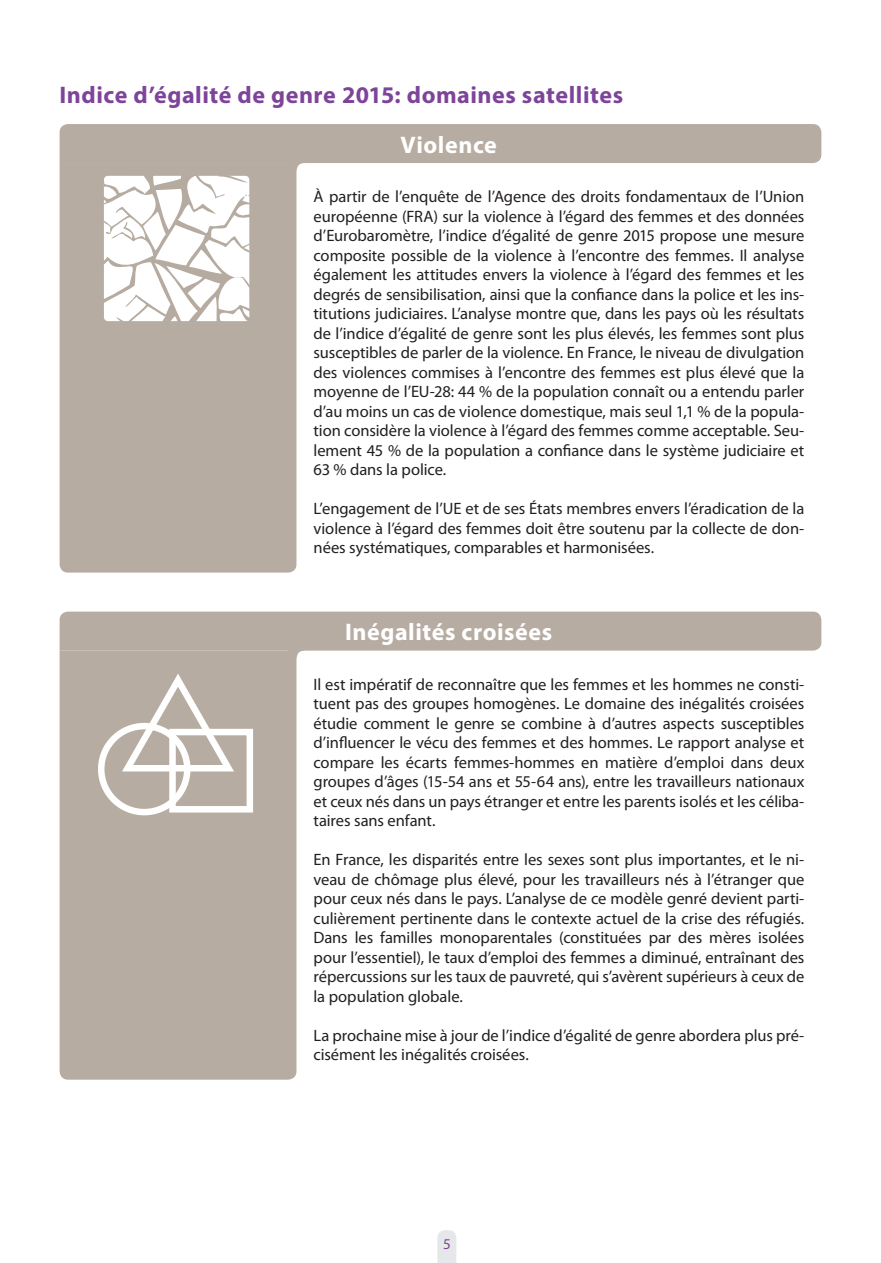
<style>
.page{position:relative;width:881px;height:1263px;background:#fff}
.page>*{position:absolute;margin:0;border:0;box-sizing:border-box;transform-origin:0 0}
.Title_1{font:700 24px "Myriad Pro";letter-spacing:.02em;color:#7d449a}
.Box_title{font:700 24px "Myriad Pro";letter-spacing:.025em;color:#fff}
.Body_Text{font:16.5px/19.5px "Myriad Pro";letter-spacing:-.005em;color:#231f20;text-align:justify}
.t1{font:15px "Myriad Pro";color:#7d449a}
</style>
<div class="page">
<svg style="left:437px;top:1230px;width:19px;height:33px"></svg>
<div style="left:60px;top:331px;width:236px;height:242px;background:#b7aca1"></div>
<div style="left:60px;top:658px;width:236px;height:422px;background:#b7aca1"></div>
<svg style="left:94px;top:670px;width:164px;height:165px;background:#c1b7ae"></svg>
<div style="left:169px;top:729px;width:84px;height:83px;border:6px solid #fff"></div>
<svg style="left:60px;top:124px;width:761px;height:207px"></svg>
<svg style="left:60px;top:612px;width:761px;height:46px;background:#bfb5ab"></svg>
<p class="Title_1" style="left:60px;top:79px;width:565px">Indice d’égalité de genre 2015: domaines satellites</p>
<p class="Box_title" style="left:400px;top:129px;width:98px">Violence</p>
<p class="Body_Text" style="left:313px;top:186px;width:492px">À partir de l’enquête de l’Agence des droits fondamentaux de l’Union européenne (FRA) sur la violence à l’égard des femmes et des données d’Eurobaromètre, l’indice d’égalité de genre 2015 propose une mesure composite possible de la violence à l’encontre des femmes. Il analyse également les attitudes envers la violence à l’égard des femmes et les degrés de sensibilisation, ainsi que la confiance dans la police et les ins&shy;titutions judiciaires. L’analyse montre que, dans les pays où les résultats de l’indice d’égalité de genre sont les plus élevés, les femmes sont plus susceptibles de parler de la violence. En France, le niveau de divulgation des violences commises à l’encontre des femmes est plus élevé que la moyenne de l’EU-28: 44 % de la population connaît ou a entendu parler d’au moins un cas de violence domestique, mais seul 1,1 % de la popula&shy;tion considère la violence à l’égard des femmes comme acceptable. Seu&shy;lement 45 % de la population a confiance dans le système judiciaire et 63 % dans la police.</p>
<p class="Body_Text" style="left:313px;top:498px;width:492px">L’engagement de l’UE et de ses États membres envers l’éradication de la violence à l’égard des femmes doit être soutenu par la collecte de don&shy;nées systématiques, comparables et harmonisées.</p>
<p class="Box_title" style="left:345px;top:616px;width:209px">Inégalités croisées</p>
<p class="Body_Text" style="left:313px;top:674px;width:492px">Il est impératif de reconnaître que les femmes et les hommes ne consti&shy;tuent pas des groupes homogènes. Le domaine des inégalités croisées étudie comment le genre se combine à d’autres aspects susceptibles d’influencer le vécu des femmes et des hommes. Le rapport analyse et compare les écarts femmes-hommes en matière d’emploi dans deux groupes d’âges (15-54 ans et 55-64 ans), entre les travailleurs nationaux et ceux nés dans un pays étranger et entre les parents isolés et les céliba&shy;taires sans enfant.</p>
<p class="Body_Text" style="left:313px;top:849px;width:492px">En France, les disparités entre les sexes sont plus importantes, et le ni&shy;veau de chômage plus élevé, pour les travailleurs nés à l’étranger que pour ceux nés dans le pays. L’analyse de ce modèle genré devient parti&shy;culièrement pertinente dans le contexte actuel de la crise des réfugiés.<br>Dans les familles monoparentales (constituées par des mères isolées pour l’essentiel), le taux d’emploi des femmes a diminué, entraînant des répercussions sur les taux de pauvreté, qui s’avèrent supérieurs à ceux de la population globale.</p>
<p class="Body_Text" style="left:313px;top:1025px;width:492px">La prochaine mise à jour de l’indice d’égalité de genre abordera plus pré&shy;cisément les inégalités croisées.</p>
<p class="t1" style="left:443px;top:1234px;width:9px">5</p>
</div>
